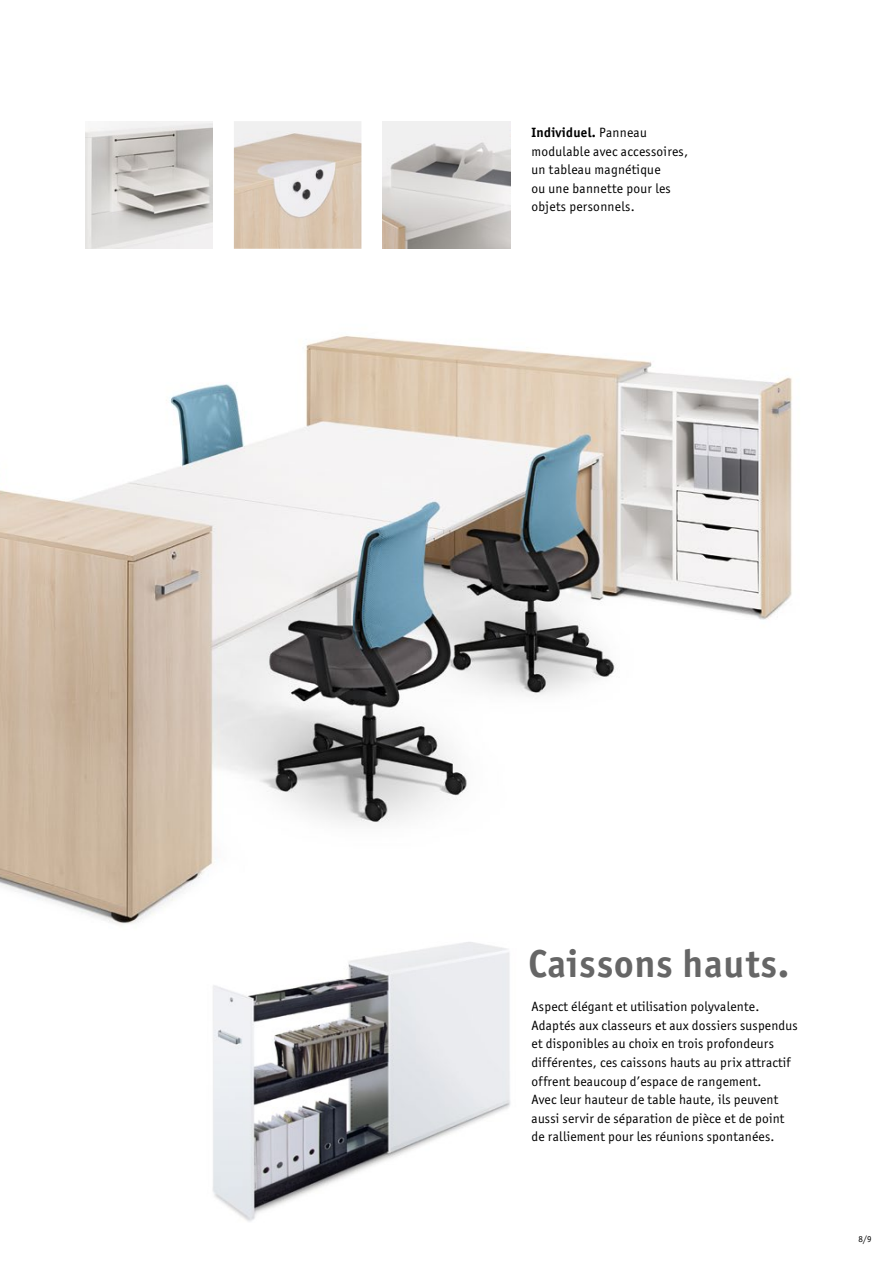
<style>
.page{position:relative;width:893px;height:1263px;background:#fff}
.page>*{position:absolute;margin:0;border:0;box-sizing:border-box;transform-origin:0 0}
.Headline_26pt{font:700 39px "Officina San Itc T";letter-spacing:.02em;color:#666}
.Copy_12pt{font:13.5px/18.6px "Officina San Itc T";letter-spacing:.015em;color:#000}
.Headline_26pt-2{font:13.5px/18.6px "Officina San Itc T";letter-spacing:.02em;color:#000}
.Headline_26pt-3{font:700 13.5px "Officina San Itc T";letter-spacing:.02em;color:#000}
.t1{font:9px "Officina San Itc T";color:#000}
.s1{font-weight:400}
</style>
<div class="page">
<img style="left:0;top:335px;width:793px;height:590px">
<img style="left:156px;top:914px;width:375px;height:308px">
<img style="left:85px;top:121px;width:128px;height:128px">
<img style="left:234px;top:121px;width:127px;height:128px">
<img style="left:383px;top:121px;width:127px;height:128px">
<p class="Headline_26pt-3" style="left:531px;top:124px;width:117px">Individuel. <span class="s1">Panneau</span></p>
<p class="Headline_26pt-2" style="left:531px;top:142px;width:158px">modulable avec accessoires, un tableau magnétique<br>ou une bannette pour les objets personnels.</p>
<p class="Headline_26pt" style="left:529px;top:939px;width:262px">Caissons hauts.</p>
<p class="Copy_12pt" style="left:531px;top:997px;width:268px">Aspect élégant et utilisation polyvalente.<br>Adaptés aux classeurs et aux dossiers suspendus et disponibles au choix en trois profondeurs différentes, ces caissons hauts au prix attractif offrent beaucoup d’espace de rangement.<br>Avec leur hauteur de table haute, ils peuvent aussi servir de séparation de pièce et de point de ralliement pour les réunions spontanées.</p>
<p class="t1" style="left:858px;top:1233px;width:15px">8/9</p>
</div>
